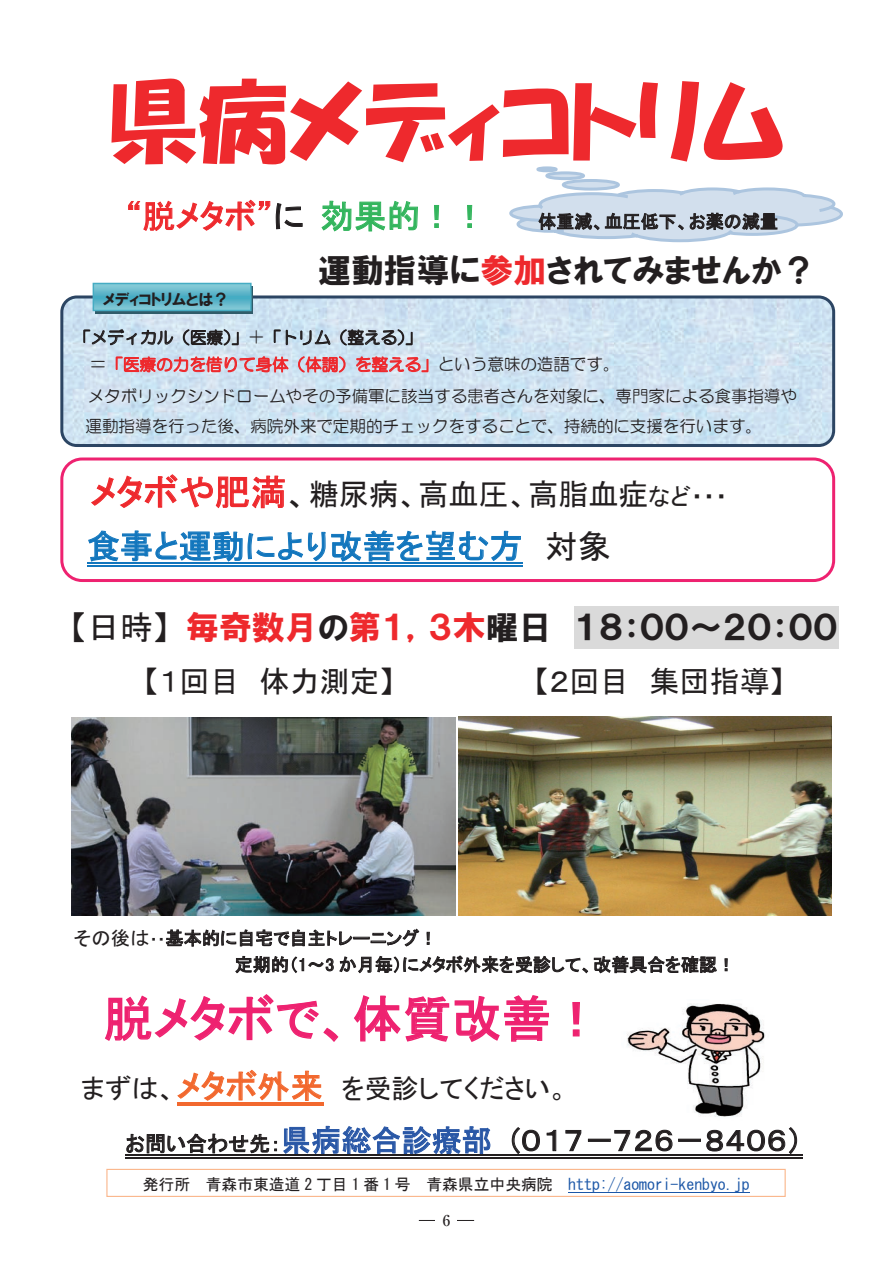
<style>
.page{position:relative;width:893px;height:1263px;background:#fff}
.page>*{position:absolute;margin:0;border:0;box-sizing:border-box;transform-origin:0 0}
.t1{font:90px "HGP Soei Kakupoptai";color:#ee292d}
.t2{font:49.5px "MS P Gothic";letter-spacing:.005em;color:#ee2270}
.t3{font:33px "HGP Soei Kakugothic UB";color:#231f20}
.t4{font:33px "MS P Gothic";letter-spacing:.005em;color:#1276bd}
.t5{font:33px "MS P Gothic";letter-spacing:.005em;color:#ee292d}
.t6{font:30px "MS P Gothic";color:#231f20}
.t7{font:27px "MS P Gothic";color:#231f20}
.t8{font:18px/26.4px "MS P Gothic";color:#231f20}
.t9{font:16.5px/27px "HG Maru Gothic MPRO";color:#231f20}
.t10{font:15.9px "MS Gothic";color:#231f20}
.t11{font:15.9px "HGP Soei Kakugothic UB";letter-spacing:-.005em;color:#231f20}
.t12{font:500 15px "Ryumin Pr 5";color:#231f20}
.s1{color:#231f20}
.s2{color:#33b55d}
.s3{color:#ee292d}
.s4{font-size:36px;color:#ee292d}
.s5{font-size:33px}
.s6{font-size:24px}
.s7{font-family:"MS Gothic"}
.s8{font-size:19.5px}
.s9{font-size:15.9px}
.s10{font-size:33px;color:#f2682e}
.s11{font-size:21px}
.s12{color:#2957a6}
.s13{color:#1c57a7}
</style>
<div class="page">
<hr style="left:419px;top:1220px;width:55px;height:1px;background:#231f20">
<div style="left:436px;top:1210px;width:21px;height:20px;background:#fff"></div>
<div style="left:563px;top:180px;width:55px;height:9px;background:#d2dfed;border-radius:50%"></div>
<div style="left:562px;top:179px;width:58px;height:12px;border:3px solid #acc5df;border-radius:50%"></div>
<svg style="left:547px;top:173px;width:37px;height:6px"></svg>
<div style="left:545px;top:171px;width:40px;height:9px;border:3px solid #acc5df;border-radius:50%"></div>
<div style="left:536px;top:166px;width:22px;height:6px;border:3px solid #acc5df;border-radius:50%"></div>
<img style="left:627px;top:1003px;width:138px;height:114px">
<svg style="left:60px;top:295px;width:775px;height:152px;background:#c7daea"></svg>
<svg style="left:128px;top:199px;width:175px;height:32px"></svg>
<svg style="left:321px;top:200px;width:97px;height:32px"></svg>
<svg style="left:434px;top:205px;width:6px;height:23px"></svg>
<svg style="left:467px;top:205px;width:6px;height:23px"></svg>
<svg style="left:509px;top:186px;width:334px;height:57px"></svg>
<svg style="left:83px;top:317px;width:90px;height:28px;background:#b4c4d1"></svg>
<svg style="left:183px;top:329px;width:56px;height:17px"></svg>
<svg style="left:274px;top:330px;width:56px;height:15px"></svg>
<svg style="left:340px;top:329px;width:73px;height:17px"></svg>
<svg style="left:116px;top:356px;width:172px;height:16px;background:#dc8e98"></svg>
<svg style="left:298px;top:356px;width:48px;height:17px"></svg>
<svg style="left:356px;top:356px;width:72px;height:16px"></svg>
<svg style="left:91px;top:474px;width:194px;height:35px"></svg>
<svg style="left:88px;top:530px;width:433px;height:32px"></svg>
<hr style="left:87px;top:562px;width:436px;height:1px;background:#1276bd">
<hr style="left:87px;top:565px;width:436px;height:2px;background:#1276bd">
<div style="left:574px;top:606px;width:264px;height:42px;background:#dadada"></div>
<svg style="left:594px;top:955px;width:123px;height:54px"></svg>
<svg style="left:725px;top:958px;width:2px;height:13px"></svg>
<svg style="left:105px;top:928px;width:483px;height:114px"></svg>
<svg style="left:177px;top:1069px;width:145px;height:32px"></svg>
<hr style="left:177px;top:1102px;width:146px;height:3px;background:#f2682e">
<svg style="left:126px;top:1133px;width:151px;height:26px"></svg>
<svg style="left:283px;top:1125px;width:208px;height:29px"></svg>
<svg style="left:614px;top:1129px;width:59px;height:23px"></svg>
<div style="left:678px;top:1139px;width:23px;height:3px;border:1px solid #231f20"></div>
<svg style="left:546px;top:1129px;width:11px;height:22px"></svg>
<svg style="left:565px;top:1130px;width:17px;height:21px"></svg>
<div style="left:588px;top:1139px;width:23px;height:3px;border:1px solid #231f20"></div>
<svg style="left:511px;top:1127px;width:29px;height:27px"></svg>
<svg style="left:706px;top:1127px;width:91px;height:27px"></svg>
<hr style="left:125px;top:1154px;width:677px;height:2px;background:#231f20">
<hr style="left:125px;top:1157px;width:677px;height:1px;background:#231f20">
<img style="left:72px;top:717px;width:384px;height:199px">
<img style="left:459px;top:716px;width:372px;height:199px">
<div style="left:60px;top:457px;width:775px;height:125px;border:3px solid #ee2270;border-radius:20px"></div>
<div style="left:95px;top:286px;width:157px;height:27px;background:#356f7f"></div>
<svg style="left:96px;top:286px;width:153px;height:22px;background:#62b8cb"></svg>
<div style="left:93px;top:283px;width:159px;height:28px;border:2px solid #46acc3"></div>
<div style="left:106px;top:1169px;width:680px;height:28px;border:1px solid #fab68b"></div>
<hr style="left:568px;top:1192px;width:181px;height:1px;background:#1c57a7">
<h1 class="t1" style="left:108px;top:76px;width:678px">県病メディコトリム</h1>
<h3 class="t5" style="left:126px;top:199px;width:362px">“脱メタボ”<span class="s1">に</span><span class="s2">効果的！！</span></h3>
<p class="t8" style="left:538px;top:208px;width:241px">体重減、血圧低下、お薬の減量</p>
<h3 class="t3" style="left:318px;top:253px;width:499px">運動指導に<span class="s3">参加</span>されてみませんか？</h3>
<p class="t11" style="left:103px;top:291px;width:128px">メディコトリムとは？</p>
<p class="t9" style="left:90px;top:324px;width:531px;text-indent:-16px">「メディカル（医療）」＋「トリム（整える）」<br>＝<span class="s3">「医療の力を借りて身体（体調）を整える」</span>という意味の造語です。</p>
<p class="t9" style="left:85px;top:381px;width:713px;line-height:30px">メタボリックシンドロームやその予備軍に該当する患者さんを対象に、専門家による食事指導や運動指導を行った後、病院外来で定期的チェックをすることで、持続的に支援を行います。</p>
<h3 class="t6" style="left:90px;top:479px;width:639px"><span class="s4">メタボや肥満</span><span class="s5">、</span>糖尿病、高血圧、高脂血症<span class="s6">など・・・</span></h3>
<h3 class="t4" style="left:87px;top:529px;width:525px">食事と運動により改善を望む方 <span class="s1">対象</span></h3>
<h3 class="t3" style="left:54px;top:610px;width:785px"><span class="s7">【日時】</span><span class="s3">毎奇数月</span>の<span class="s3">第１，３木</span>曜日 １８：００～２０：００</h3>
<h3 class="t6" style="left:144px;top:666px;width:252px">【１回目 体力測定】</h3>
<h3 class="t6" style="left:534px;top:666px;width:252px">【２回目 集団指導】</h3>
<p class="t8" style="left:235px;top:925px;width:502px;text-indent:-161px"><span class="s8">その後は</span><span class="s9">・・</span>基本的に自宅で自主トレーニング！<br>定期的（1～3 か月毎）にメタボ外来を受診して、改善具合を確認！</p>
<h2 class="t2" style="left:104px;top:994px;width:499px">脱メタボで、体質改善！</h2>
<h3 class="t7" style="left:81px;top:1075px;width:489px">まずは、<span class="s10">メタボ外来</span> を受診してください。</h3>
<h3 class="t6" style="left:125px;top:1125px;width:678px"><span class="s11">お問い合わせ先：</span><span class="s12">県病総合診療部</span>（０１７－７２６－８４０６）</h3>
<p class="t10" style="left:143px;top:1177px;width:608px">発行所 青森市東造道 2 丁目 1 番 1 号 青森県立中央病院 <span class="s13">http://aomori-kenbyo.jp</span></p>
<p class="t12" style="left:443px;top:1209px;width:9px">6</p>
<p class="t12" style="left:443px;top:1209px;width:9px">4</p>
</div>
